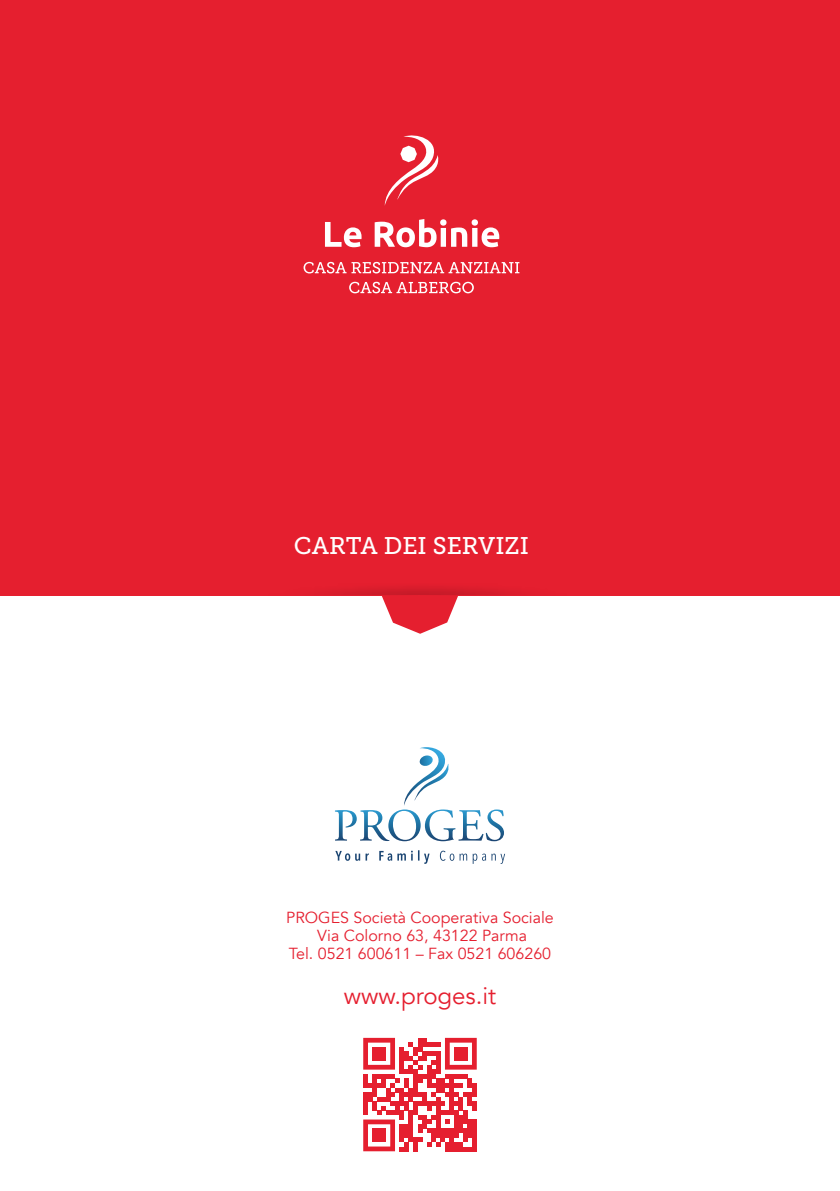
<style>
.page{position:relative;width:840px;height:1191px;background:#fff}
.page>*{position:absolute;margin:0;border:0;box-sizing:border-box;transform-origin:0 0}
.t1{font:24px "Museo Slab 500";color:#fff}
.t2{font:24px "Avenir";color:#e51f2f}
.t3{font:16px/18px "Avenir";color:#e51f2f;text-align:center}
</style>
<div class="page">
<hr style="left:839px;top:0;width:1px;height:1191px;background:#e51f2f">
<div style="left:0;top:0;width:839px;height:595px;background:#e51f2f"></div>
<svg style="left:382px;top:596px;width:76px;height:38px"></svg>
<hr style="left:222px;top:595px;width:395px;height:1px;background:#e51f2f">
<svg style="left:363px;top:1037px;width:113px;height:114px"></svg>
<div style="left:372px;top:1047px;width:14px;height:13px;background:#e51f2f"></div>
<div style="left:454px;top:1047px;width:13px;height:13px;background:#e51f2f"></div>
<div style="left:372px;top:1128px;width:14px;height:14px;background:#e51f2f"></div>
<svg style="left:360px;top:747px;width:143px;height:94px"></svg>
<svg style="left:335px;top:850px;width:170px;height:14px"></svg>
<svg style="left:384px;top:135px;width:55px;height:71px"></svg>
<svg style="left:349px;top:282px;width:124px;height:11px"></svg>
<svg style="left:303px;top:262px;width:216px;height:11px"></svg>
<svg style="left:325px;top:219px;width:174px;height:28px"></svg>
<h1 class="t1" style="left:294px;top:532px;width:236px">CARTA DEI SERVIZI</h1>
<p class="t3" style="left:286px;top:909px;width:269px">PROGES Società Cooperativa Sociale<br>Via Colorno 63, 43122 Parma<br>Tel. 0521 600611 – Fax 0521 606260</p>
<h1 class="t2" style="left:343px;top:981px;width:154px">www.proges.it</h1>
</div>
